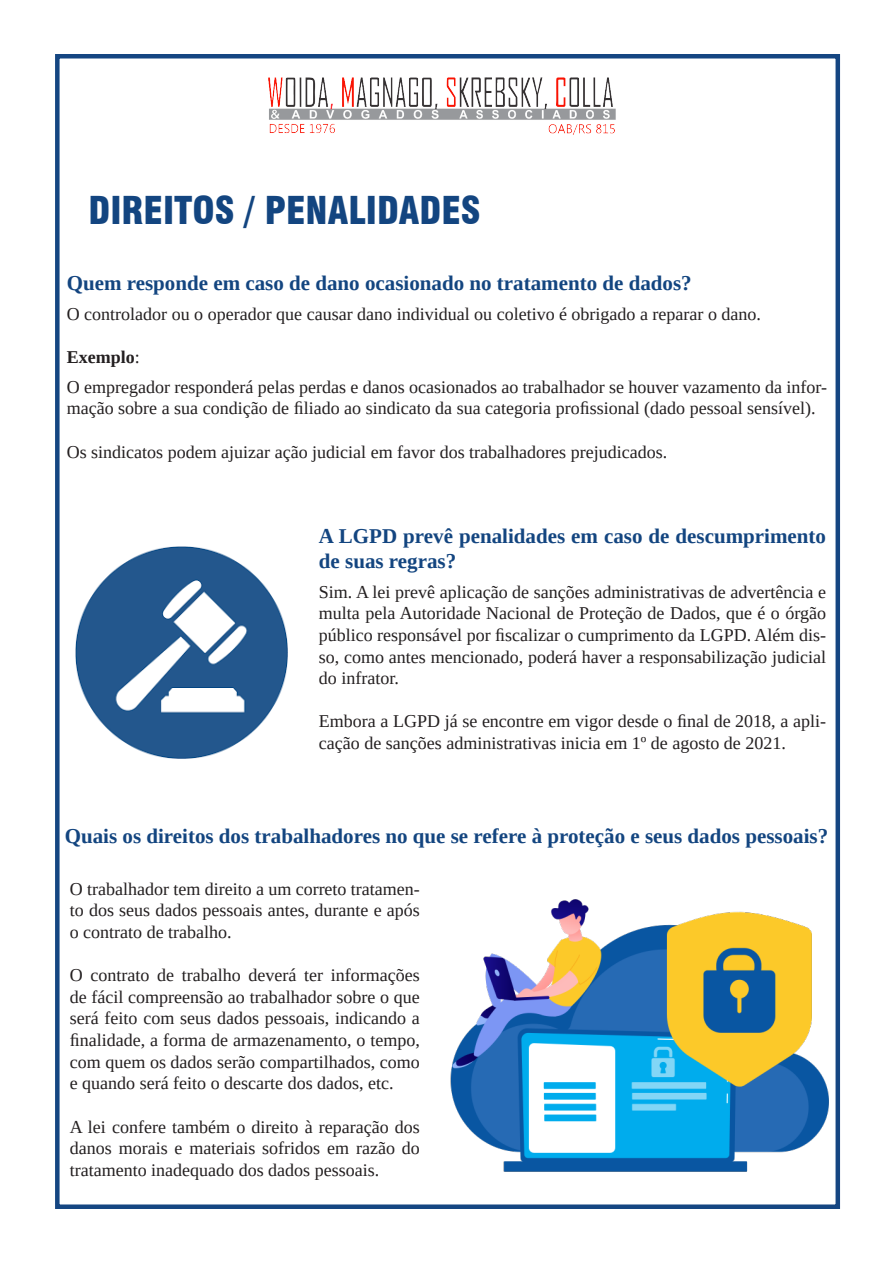
<style>
.page{position:relative;width:893px;height:1263px;background:#fff}
.page>*{position:absolute;margin:0;border:0;box-sizing:border-box;transform-origin:0 0}
.t1{font:900 condensed 37.5px "Swiss 721 BT";color:#134580}
.t2{font:700 21px/25.2px "Liberation Serif";color:#134580}
.t3{font:18px/21.6px "Liberation Serif";color:#231f20;text-align:justify}
.t4{font:700 18px "Liberation Serif";color:#231f20}
.s1{font-weight:400}
</style>
<div class="page">
<img style="left:268px;top:78px;width:348px;height:57px">
<img style="left:76px;top:546px;width:211px;height:212px">
<img style="left:450px;top:899px;width:379px;height:273px">
<div style="left:55px;top:54px;width:785px;height:1155px;border:4px solid #154682"></div>
<p class="t1" style="left:89px;top:188px;width:393px">DIREITOS / PENALIDADES</p>
<p class="t2" style="left:67px;top:270px;width:626px">Quem responde em caso de dano ocasionado no tratamento de dados?</p>
<p class="t3" style="left:67px;top:303px;width:696px">O controlador ou o operador que causar dano individual ou coletivo é obrigado a reparar o dano.</p>
<p class="t4" style="left:67px;top:345px;width:75px">Exemplo<span class="s1">:</span></p>
<p class="t3" style="left:67px;top:376px;width:762px">O empregador responderá pelas perdas e danos ocasionados ao trabalhador se houver vazamento da infor&shy;mação sobre a sua condição de filiado ao sindicato da sua categoria profissional (dado pessoal sensível).</p>
<p class="t3" style="left:67px;top:441px;width:602px">Os sindicatos podem ajuizar ação judicial em favor dos trabalhadores prejudicados.</p>
<p class="t2" style="left:319px;top:523px;width:509px">A LGPD prevê penalidades em caso de descumprimento de suas regras?</p>
<p class="t3" style="left:319px;top:581px;width:509px">Sim. A lei prevê aplicação de sanções administrativas de advertência e multa pela Autoridade Nacional de Proteção de Dados, que é o órgão público responsável por fiscalizar o cumprimento da LGPD. Além dis&shy;so, como antes mencionado, poderá haver a responsabilização judicial do infrator.</p>
<p class="t3" style="left:319px;top:710px;width:509px">Embora a LGPD já se encontre em vigor desde o final de 2018, a apli&shy;cação de sanções administrativas inicia em 1º de agosto de 2021.</p>
<p class="t2" style="left:65px;top:823px;width:765px">Quais os direitos dos trabalhadores no que se refere à proteção e seus dados pessoais?</p>
<p class="t3" style="left:70px;top:878px;width:352px">O trabalhador tem direito a um correto tratamen&shy;to dos seus dados pessoais antes, durante e após o contrato de trabalho.</p>
<p class="t3" style="left:70px;top:964px;width:352px">O contrato de trabalho deverá ter informações de fácil compreensão ao trabalhador sobre o que será feito com seus dados pessoais, indicando a finalidade, a forma de armazenamento, o tempo, com quem os dados serão compartilhados, como e quando será feito o descarte dos dados, etc.</p>
<p class="t3" style="left:70px;top:1115px;width:352px">A lei confere também o direito à reparação dos danos morais e materiais sofridos em razão do tratamento inadequado dos dados pessoais.</p>
</div>
